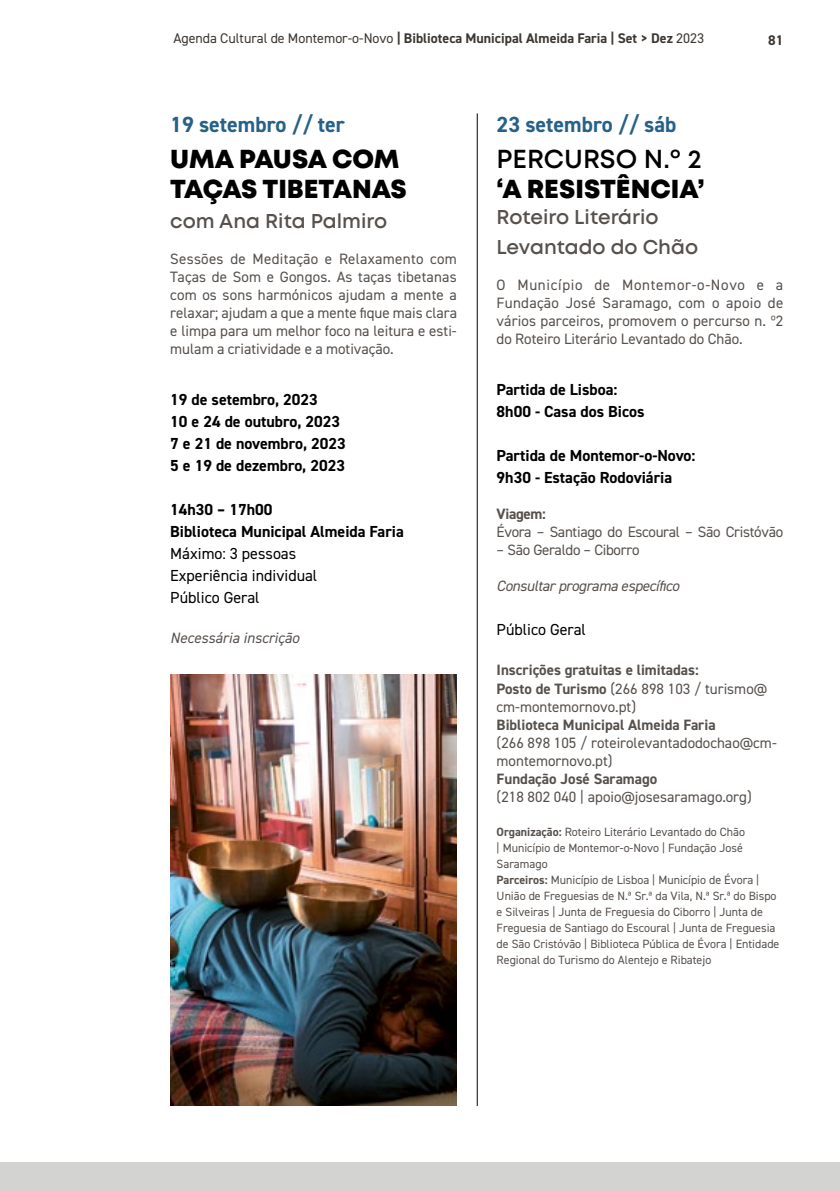
<style>
.page{position:relative;width:840px;height:1191px;background:#fff}
.page>*{position:absolute;margin:0;border:0;box-sizing:border-box;transform-origin:0 0}
.t1{font:800 26px/30px "Mont";color:#000}
.t2{font:600 26px "Mont";color:#000}
.t3{font:700 22px "DIN2014";color:#266187}
.t4{font:600 20px/30px "Mont";color:#57514d}
.t5{font:700 16px/22px "DIN2014";color:#000}
.t6{font:16px/22px "DIN2014";color:#000}
.t7{font:15px/18px "DIN2014";color:#57514d;text-align:justify}
.t8{font:700 15px/18px "DIN2014";color:#57514d}
.t9{font:15px "DIN2014";letter-spacing:-.02em;color:#57514d}
.t10{font:italic 15px "DIN2014";letter-spacing:-.02em;color:#57514d}
.t11{font:italic 15px "DIN2014";color:#57514d}
.t12{font:700 14px "DIN2014";color:#3d3732}
.t13{font:12px/16px "DIN2014";color:#57514d}
.s1{font-weight:400}
.s2{font-weight:700}
</style>
<div class="page">
<div style="left:0;top:1162px;width:839px;height:29px;background:#d3d3d2"></div>
<hr style="left:476px;top:113px;width:1px;height:993px;background:#000">
<img style="left:170px;top:675px;width:286px;height:431px">
<p class="t12" style="left:173px;top:29px;width:532px"><span class="s1">Agenda Cultural de Montemor-o-Novo</span> | Biblioteca Municipal Almeida Faria | Set &gt; Dez <span class="s1">2023</span></p>
<p class="t12" style="left:767px;top:30px;width:17px">81</p>
<h2 class="t3" style="left:170px;top:110px;width:176px">19 setembro // ter</h2>
<h1 class="t1" style="left:170px;top:144px;width:238px">UMA PAUSA COM<br>TAÇAS TIBETANAS</h1>
<h3 class="t4" style="left:170px;top:206px;width:218px">com Ana Rita Palmiro</h3>
<p class="t7" style="left:170px;top:249px;width:288px">Sessões de Meditação e Relaxamento com Taças de Som e Gongos. As taças tibetanas com os sons harmónicos ajudam a mente a relaxar; ajudam a que a mente fique mais clara e limpa para um melhor foco na leitura e esti&shy;mulam a criatividade e a motivação.</p>
<p class="t5" style="left:170px;top:389px;width:177px">19 de setembro, 2023<br>10 e 24 de outubro, 2023<br>7 e 21 de novembro, 2023<br>5 e 19 de dezembro, 2023</p>
<p class="t5" style="left:170px;top:499px;width:235px">14h30 – 17h00<br>Biblioteca Municipal Almeida Faria</p>
<p class="t6" style="left:170px;top:542px;width:148px">Máximo: 3 pessoas<br>Experiência individual<br>Público Geral</p>
<p class="t11" style="left:170px;top:629px;width:130px">Necessária inscrição</p>
<h2 class="t3" style="left:496px;top:110px;width:181px">23 setembro // sáb</h2>
<h1 class="t2" style="left:496px;top:142px;width:206px">PERCURSO N.º 2</h1>
<h1 class="t1" style="left:496px;top:174px;width:209px">‘A RESISTÊNCIA’</h1>
<h3 class="t4" style="left:496px;top:202px;width:203px">Roteiro Literário<br>Levantado do Chão</h3>
<p class="t7" style="left:496px;top:275px;width:288px">O Município de Montemor-o-Novo e a Fundação José Saramago, com o apoio de vários parceiros, promovem o percurso n. º2 do Roteiro Literário Levantado do Chão.</p>
<p class="t5" style="left:496px;top:379px;width:149px">Partida de Lisboa:<br>8h00 - Casa dos Bicos</p>
<p class="t5" style="left:496px;top:445px;width:200px">Partida de Montemor-o-Novo:<br>9h30 - Estação Rodoviária</p>
<p class="t8" style="left:496px;top:505px;width:51px">Viagem:</p>
<p class="t9" style="left:496px;top:523px;width:288px">Évora – Santiago do Escoural – São Cristóvão</p>
<p class="t9" style="left:496px;top:541px;width:144px">– São Geraldo – Ciborro</p>
<p class="t10" style="left:496px;top:577px;width:184px">Consultar programa específico</p>
<p class="t6" style="left:496px;top:618px;width:91px">Público Geral</p>
<p class="t8" style="left:496px;top:661px;width:272px">Inscrições gratuitas e limitadas:<br>Posto de Turismo <span class="s1">(266 898 103 / turismo@ cm-montemornovo.pt)</span></p>
<p class="t8" style="left:496px;top:715px;width:220px">Biblioteca Municipal Almeida Faria</p>
<p class="t7" style="left:496px;top:733px;width:281px">(266 898 105 / roteirolevantadodochao@cm&shy;montemornovo.pt)</p>
<p class="t8" style="left:496px;top:769px;width:162px">Fundação José Saramago</p>
<p class="t7" style="left:496px;top:787px;width:256px">(218 802 040 | apoio@josesaramago.org)</p>
<p class="t13" style="left:496px;top:823px;width:284px"><span class="s2">Organização:</span> Roteiro Literário Levantado do Chão<br>| Município de Montemor-o-Novo | Fundação José Saramago<br><span class="s2">Parceiros:</span> Município de Lisboa | Município de Évora | União de Freguesias de N.ª Sr.ª da Vila, N.ª Sr.ª do Bispo e Silveiras | Junta de Freguesia do Ciborro | Junta de Freguesia de Santiago do Escoural | Junta de Freguesia de São Cristóvão | Biblioteca Pública de Évora | Entidade Regional do Turismo do Alentejo e Ribatejo</p>
</div>
